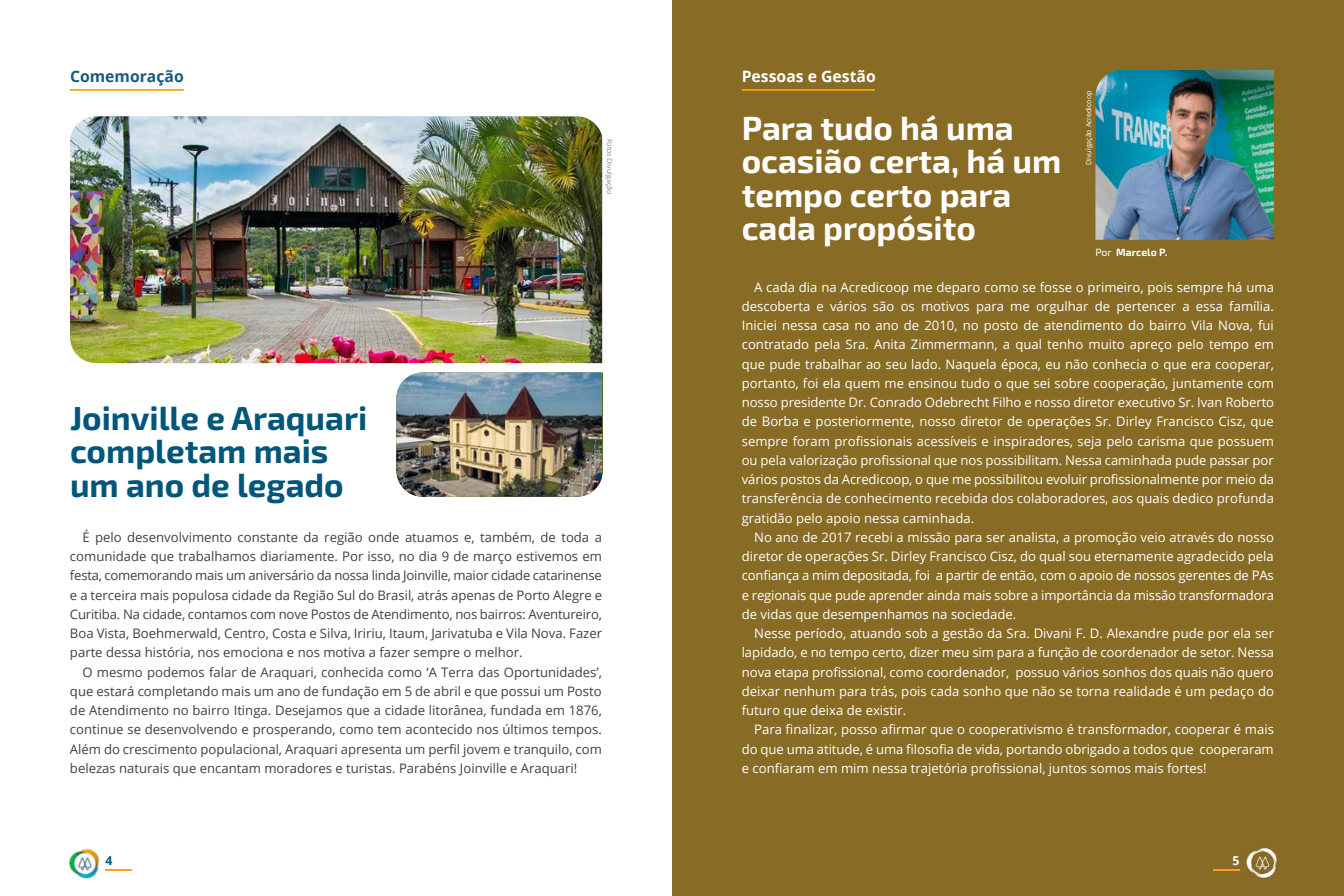
<style>
.page{position:relative;width:1344px;height:896px;background:#fff}
.page>*{position:absolute;margin:0;border:0;box-sizing:border-box;transform-origin:0 0}
.t1{font:700 33.25px/33.2px "Exo 2";color:#fff}
.t2{font:700 33.25px/33.2px "Exo 2";color:#00567a}
.t3{font:700 15.75px "Open Sans";color:#fff}
.t4{font:700 15.75px "Open Sans";color:#165c7d}
.t5{font:13.12px/19.2px "Open Sans";color:#fff;text-align:justify}
.t6{font:13.12px/19.2px "Open Sans";color:#414042;text-align:justify}
.t7{font:700 12.25px "Open Sans";color:#00567a}
.t8{font:700 12.25px "Open Sans";color:#fff}
.t9{font:700 10.5px "Exo 2";color:#fff}
.t10{font:7px "Open Sans";color:#fff}
.t11{font:7px "Open Sans";color:#808285}
.s1{font-weight:400}
</style>
<div class="page">
<hr style="left:70px;top:89px;width:114px;height:2px;background:#ffa300">
<div style="left:672px;top:0;width:672px;height:896px;background:#886b25"></div>
<img style="left:1096px;top:70px;width:178px;height:170px">
<hr style="left:742px;top:89px;width:133px;height:2px;background:#ffa300">
<img style="left:70px;top:116px;width:532px;height:247px">
<img style="left:396px;top:372px;width:206px;height:125px">
<img style="left:1246px;top:848px;width:31px;height:30px">
<hr style="left:1213px;top:869px;width:27px;height:2px;background:#faa419">
<img style="left:68px;top:848px;width:31px;height:30px">
<hr style="left:106px;top:869px;width:26px;height:2px;background:#faa419">
<p class="t4" style="left:70px;top:65px;width:115px">Comemoração</p>
<p class="t11" style="left:615px;top:139px;width:57px;rotate:90deg">Fotos Divulgação</p>
<h1 class="t2" style="left:70px;top:403px;width:299px">Joinville e Araquari completam mais um ano de legado</h1>
<p class="t6" style="left:70px;top:527px;width:534px;text-indent:12px">É pelo desenvolvimento constante da região onde atuamos e, também, de toda a comunidade que trabalhamos diariamente. Por isso, no dia 9 de março estivemos em festa, comemorando mais um aniversário da nossa linda Joinville, maior cidade catarinense e a terceira mais populosa cidade da Região Sul do Brasil, atrás apenas de Porto Alegre e Curitiba. Na cidade, contamos com nove Postos de Atendimento, nos bairros: Aventureiro, Boa Vista, Boehmerwald, Centro, Costa e Silva, Iririu, Itaum, Jarivatuba e Vila Nova. Fazer parte dessa história, nos emociona e nos motiva a fazer sempre o melhor.</p>
<p class="t6" style="left:70px;top:662px;width:534px;text-indent:12px">O mesmo podemos falar de Araquari, conhecida como ‘A Terra das Oportunidades’, que estará completando mais um ano de fundação em 5 de abril e que possui um Posto de Atendimento no bairro Itinga. Desejamos que a cidade litorânea, fundada em 1876, continue se desenvolvendo e prosperando, como tem acontecido nos últimos tempos.<br>Além do crescimento populacional, Araquari apresenta um perfil jovem e tranquilo, com belezas naturais que encantam moradores e turistas. Parabéns Joinville e Araquari!</p>
<p class="t3" style="left:742px;top:65px;width:136px">Pessoas e Gestão</p>
<p class="t10" style="left:1084px;top:165px;width:76px;rotate:-90deg">Divulgação Acredicoop</p>
<h1 class="t1" style="left:742px;top:112px;width:321px">Para tudo há uma ocasião certa, há um tempo certo para cada propósito</h1>
<p class="t5" style="left:742px;top:277px;width:534px;text-indent:12px">A cada dia na Acredicoop me deparo como se fosse o primeiro, pois sempre há uma descoberta e vários são os motivos para me orgulhar de pertencer a essa família.<br>Iniciei nessa casa no ano de 2010, no posto de atendimento do bairro Vila Nova, fui contratado pela Sra. Anita Zimmermann, a qual tenho muito apreço pelo tempo em que pude trabalhar ao seu lado. Naquela época, eu não conhecia o que era cooperar, portanto, foi ela quem me ensinou tudo o que sei sobre cooperação, juntamente com nosso presidente Dr. Conrado Odebrecht Filho e nosso diretor executivo Sr. Ivan Roberto de Borba e posteriormente, nosso diretor de operações Sr. Dirley Francisco Cisz, que sempre foram profissionais acessíveis e inspiradores, seja pelo carisma que possuem ou pela valorização profissional que nos possibilitam. Nessa caminhada pude passar por vários postos da Acredicoop, o que me possibilitou evoluir profissionalmente por meio da transferência de conhecimento recebida dos colaboradores, aos quais dedico profunda gratidão pelo apoio nessa caminhada.</p>
<p class="t5" style="left:742px;top:527px;width:534px;text-indent:12px">No ano de 2017 recebi a missão para ser analista, a promoção veio através do nosso diretor de operações Sr. Dirley Francisco Cisz, do qual sou eternamente agradecido pela confiança a mim depositada, foi a partir de então, com o apoio de nossos gerentes de PAs e regionais que pude aprender ainda mais sobre a importância da missão transformadora de vidas que desempenhamos na sociedade.</p>
<p class="t5" style="left:742px;top:623px;width:534px;text-indent:12px">Nesse período, atuando sob a gestão da Sra. Divani F. D. Alexandre pude por ela ser lapidado, e no tempo certo, dizer meu sim para a função de coordenador de setor. Nessa nova etapa profissional, como coordenador, possuo vários sonhos dos quais não quero deixar nenhum para trás, pois cada sonho que não se torna realidade é um pedaço do futuro que deixa de existir.</p>
<p class="t5" style="left:742px;top:720px;width:534px;text-indent:12px">Para finalizar, posso afirmar que o cooperativismo é transformador, cooperar é mais do que uma atitude, é uma filosofia de vida, portando obrigado a todos que cooperaram e confiaram em mim nessa trajetória profissional, juntos somos mais fortes!</p>
<p class="t9" style="left:1096px;top:246px;width:73px"><span class="s1">Por</span> Marcelo P.</p>
<p class="t7" style="left:106px;top:852px;width:8px">4</p>
<p class="t8" style="left:1233px;top:852px;width:8px">5</p>
</div>
